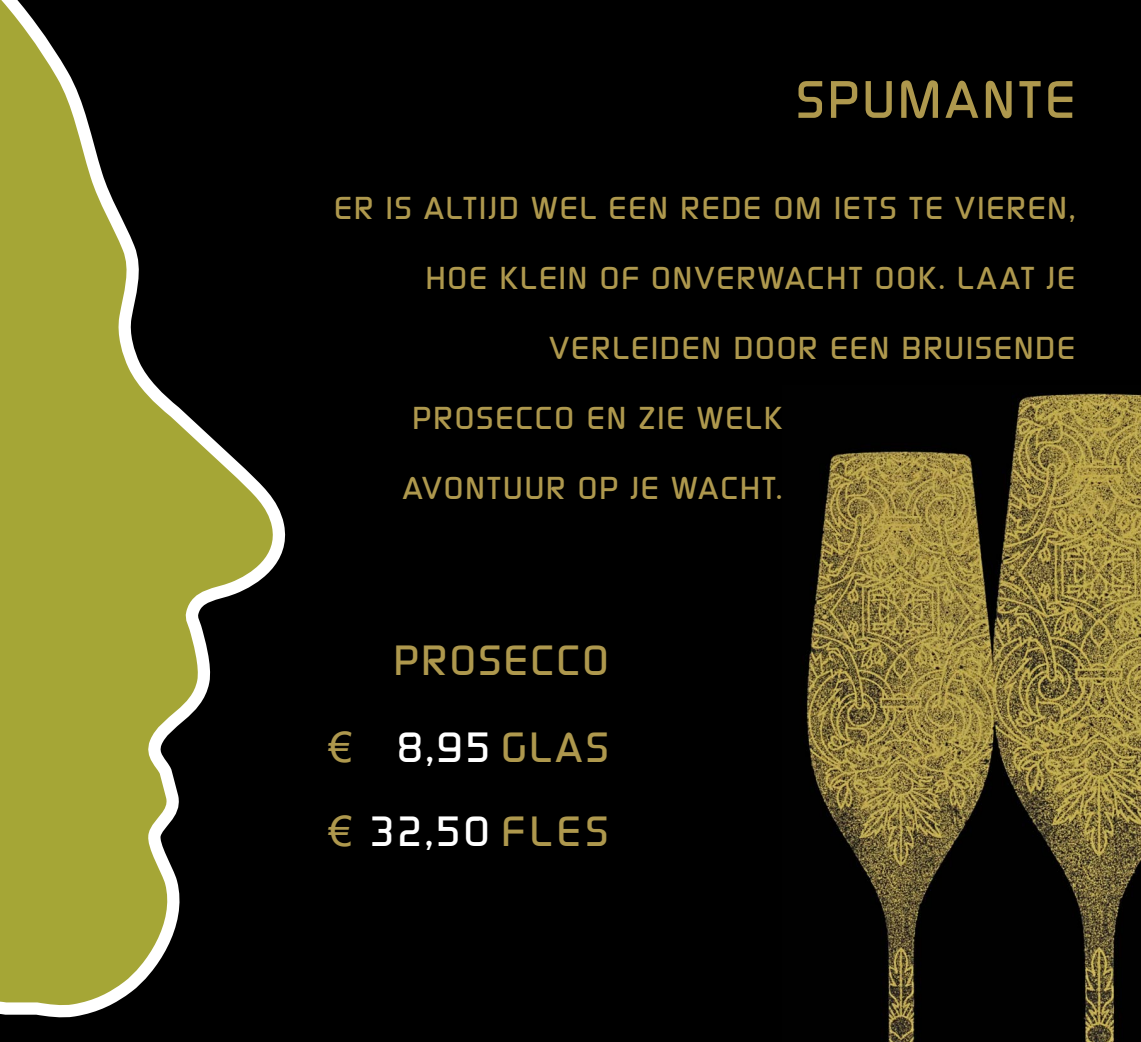
<style>
.page{position:relative;width:1141px;height:1042px;background:#000}
.page>*{position:absolute;margin:0;border:0;box-sizing:border-box;transform-origin:0 0}
.t1{font:500 52.5px "Continuum";letter-spacing:.08em;color:#ae984d}
.t2{font:500 42px/84px "Continuum";letter-spacing:.1em;color:#fff}
.t3{font:500 42px "Continuum";letter-spacing:.065em;color:#ae984d}
.t4{font:500 31.5px "Continuum";letter-spacing:.065em;color:#ae984d}
.s1{font-family:"Arial";font-weight:400;color:#ae984d}
.s2{color:#ae984d}
</style>
<div class="page">
<img style="left:806px;top:393px;width:335px;height:649px">
<svg style="left:0;top:0;width:286px;height:1018px"></svg>
<h1 class="t1" style="left:796px;top:65px;width:280px">SPUMANTE</h1>
<p class="t4" style="left:334px;top:188px;width:742px">ER IS ALTIJD WEL EEN REDE OM IETS TE VIEREN,</p>
<p class="t4" style="left:426px;top:258px;width:650px">HOE KLEIN OF ONVERWACHT OOK. LAAT JE</p>
<p class="t4" style="left:550px;top:328px;width:527px">VERLEIDEN DOOR EEN BRUISENDE</p>
<p class="t4" style="left:413px;top:398px;width:371px">PROSECCO EN ZIE WELK</p>
<p class="t4" style="left:403px;top:468px;width:380px">AVONTUUR OP JE WACHT.</p>
<h2 class="t3" style="left:394px;top:632px;width:216px">PROSECCO</h2>
<h2 class="t2" style="left:329px;top:704px;width:281px"><span class="s1">€</span> 8,95 <span class="s2">GLAS </span><span class="s1">€</span> 32,50 <span class="s2">FLES</span></h2>
</div>
